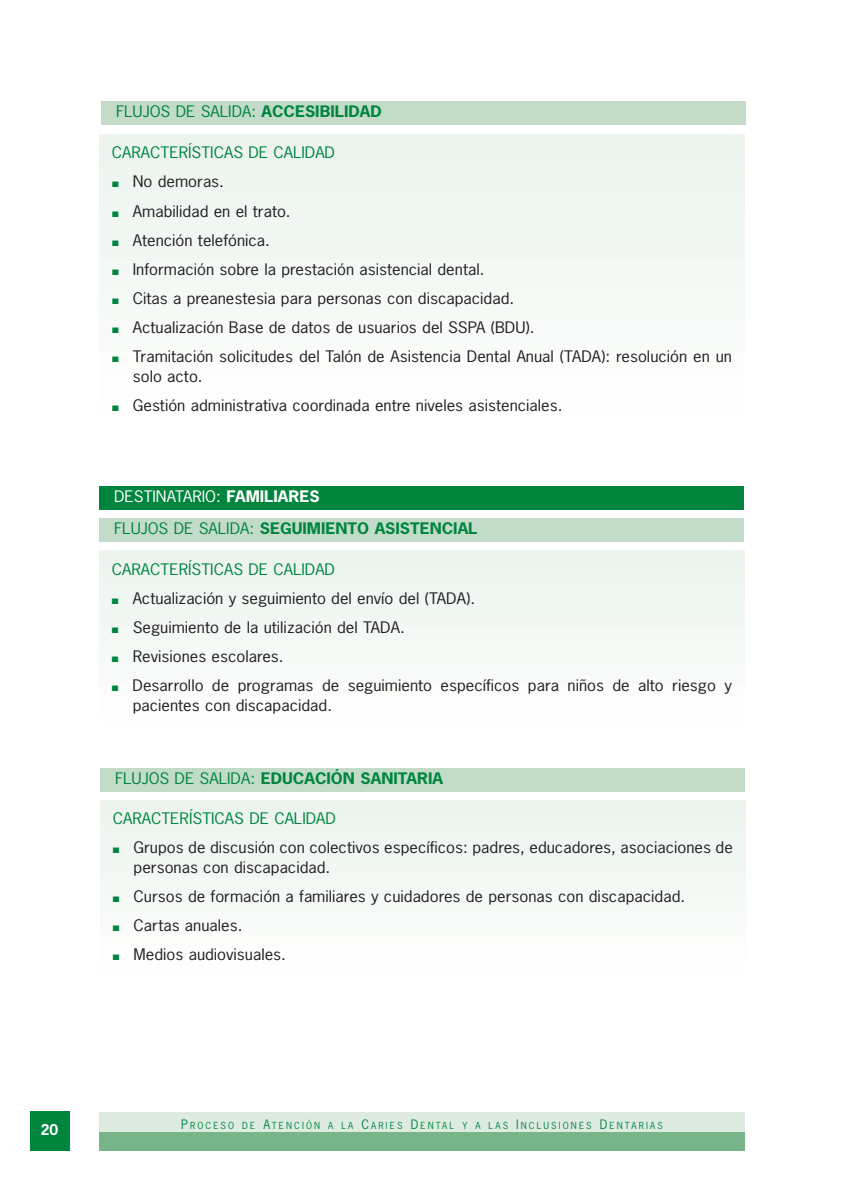
<style>
.page{position:relative;width:844px;height:1190px;background:#fff}
.page>*{position:absolute;margin:0;border:0;box-sizing:border-box;transform-origin:0 0}
.t1{font:15.05px/19.2px "News Gothic";color:#231f20;scale:1.11 1}
.t2{font:15.05px "News Gothic";color:#00853f;scale:1.11 1}
.t3{font:700 15.05px/32.6px "News Gothic";color:#00853f;scale:1.11 1}
.t4{font:700 14px "News Gothic";color:#fff}
.t5{font:9.1px "News Gothic";letter-spacing:.23em;color:#00853f}
.s1{font-weight:700}
.s2{color:#00853f}
.s3{font-weight:400;color:#fff}
.s4{color:#fff}
.s5{font-weight:400}
.s6{font-size:12.25px}
</style>
<div class="page">
<div style="left:30px;top:1111px;width:39px;height:40px;background:#00853f"></div>
<div style="left:99px;top:1131px;width:645px;height:20px;background:#79b58b"></div>
<div style="left:99px;top:1112px;width:645px;height:19px;background:#ddebe0"></div>
<div style="left:100px;top:134px;width:644px;height:305px;background:#f5f9f6"></div>
<div style="left:101px;top:101px;width:645px;height:23px;background:#c3dcca"></div>
<div style="left:99px;top:551px;width:645px;height:186px;background:#f5f9f6"></div>
<div style="left:99px;top:486px;width:644px;height:23px;background:#00853f"></div>
<div style="left:99px;top:519px;width:645px;height:23px;background:#c3dcca"></div>
<div style="left:100px;top:800px;width:645px;height:186px;background:#f5f9f6"></div>
<div style="left:100px;top:768px;width:645px;height:23px;background:#c3dcca"></div>
<p class="t2" style="left:116px;top:106px;width:241px">FLUJOS DE SALIDA: <span class="s1">ACCESIBILIDAD</span></p>
<p class="t2" style="left:112px;top:146px;width:203px">CARACTERÍSTICAS DE CALIDAD</p>
<p class="t1" style="left:112px;top:173px;width:102px"><span class="s2">■</span> No demoras.</p>
<p class="t1" style="left:112px;top:202px;width:162px"><span class="s2">■</span> Amabilidad en el trato.</p>
<p class="t1" style="left:112px;top:232px;width:144px"><span class="s2">■</span> Atención telefónica.</p>
<p class="t1" style="left:112px;top:261px;width:337px"><span class="s2">■</span> Información sobre la prestación asistencial dental.</p>
<p class="t1" style="left:112px;top:290px;width:364px"><span class="s2">■</span> Citas a preanestesia para personas con discapacidad.</p>
<p class="t1" style="left:112px;top:319px;width:382px"><span class="s2">■</span> Actualización Base de datos de usuarios del SSPA (BDU).</p>
<p class="t1" style="left:133px;top:348px;width:541px;text-indent:-21px"><span class="s2">■</span> Tramitación solicitudes del Talón de Asistencia Dental Anual (TADA): resolución en un solo acto.</p>
<p class="t1" style="left:112px;top:397px;width:407px"><span class="s2">■</span> Gestión administrativa coordinada entre niveles asistenciales.</p>
<p class="t3" style="left:114px;top:481px;width:329px"><span class="s3">DESTINATARIO:</span> <span class="s4">FAMILIARES<br></span><span class="s5">FLUJOS DE SALIDA:</span> SEGUIMIENTO ASISTENCIAL</p>
<p class="t2" style="left:112px;top:563px;width:203px">CARACTERÍSTICAS DE CALIDAD</p>
<p class="t1" style="left:112px;top:590px;width:329px"><span class="s2">■</span> Actualización y seguimiento del envío del (TADA).</p>
<p class="t1" style="left:112px;top:619px;width:265px"><span class="s2">■</span> Seguimiento de la utilización del TADA.</p>
<p class="t1" style="left:112px;top:648px;width:156px"><span class="s2">■</span> Revisiones escolares.</p>
<p class="t1" style="left:133px;top:677px;width:541px;text-indent:-21px"><span class="s2">■</span> Desarrollo de programas de seguimiento específicos para niños de alto riesgo y pacientes con discapacidad.</p>
<p class="t3" style="left:115px;top:763px;width:297px"><span class="s5">FLUJOS DE SALIDA:</span> EDUCACIÓN SANITARIA</p>
<p class="t2" style="left:113px;top:813px;width:203px">CARACTERÍSTICAS DE CALIDAD</p>
<p class="t1" style="left:134px;top:839px;width:541px;text-indent:-21px"><span class="s2">■</span> Grupos de discusión con colectivos específicos: padres, educadores, asociaciones de personas con discapacidad.</p>
<p class="t1" style="left:113px;top:888px;width:517px"><span class="s2">■</span> Cursos de formación a familiares y cuidadores de personas con discapacidad.</p>
<p class="t1" style="left:113px;top:917px;width:118px"><span class="s2">■</span> Cartas anuales.</p>
<p class="t1" style="left:113px;top:946px;width:158px"><span class="s2">■</span> Medios audiovisuales.</p>
<p class="t4" style="left:41px;top:1124px;width:19px">20</p>
<p class="t5" style="left:181px;top:1122px;width:483px"><span class="s6">P</span>ROCESO DE <span class="s6">A</span>TENCIÓN A LA <span class="s6">C</span>ARIES <span class="s6">D</span>ENTAL Y A LAS <span class="s6">I</span>NCLUSIONES <span class="s6">D</span>ENTARIAS</p>
</div>
